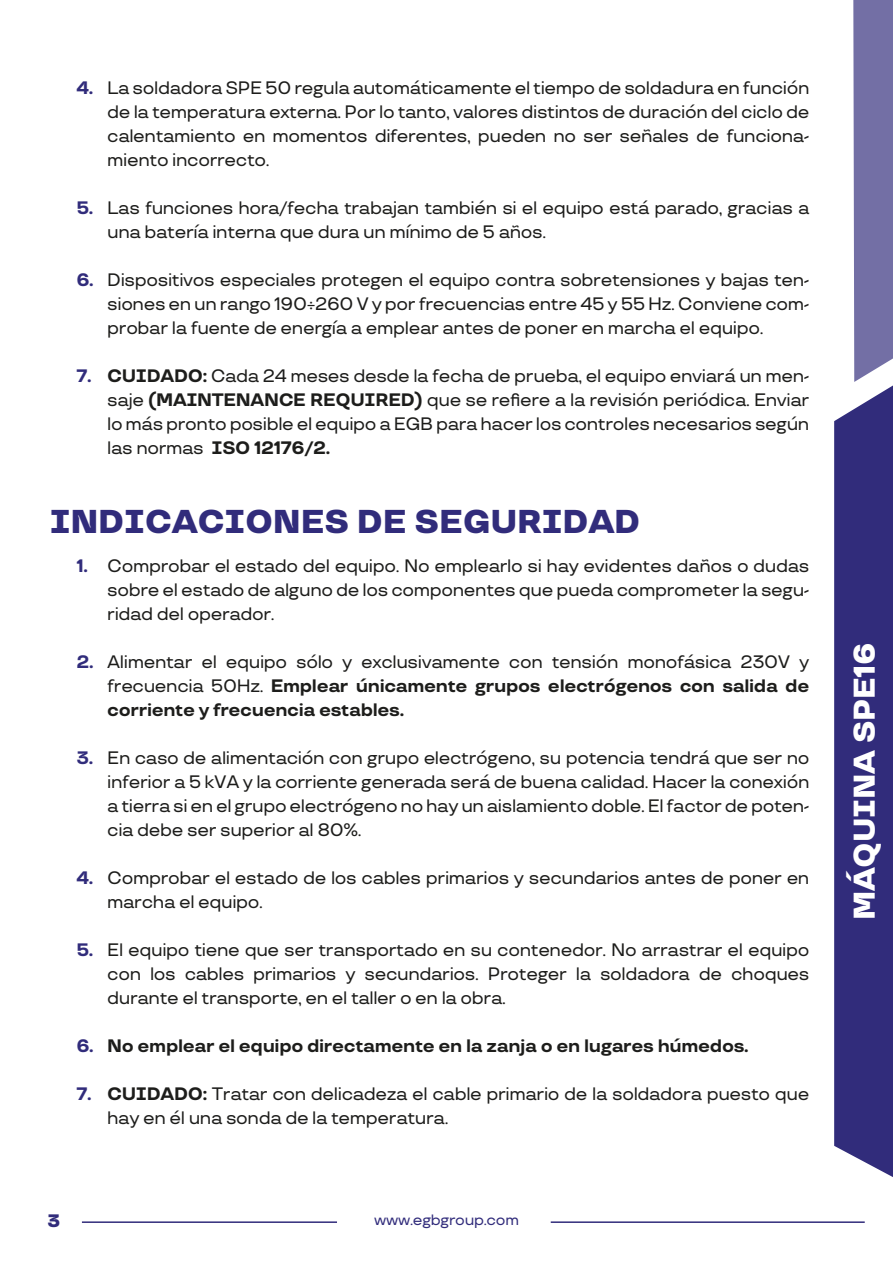
<style>
.page{position:relative;width:893px;height:1263px;background:#fff}
.page>*{position:absolute;margin:0;border:0;box-sizing:border-box;transform-origin:0 0}
.t1{font:800 33px "TT Travels";letter-spacing:-.01em;color:#312c7b}
.t2{font:800 30px "TT Travels";letter-spacing:-.01em;color:#fff}
.t3{font:500 18px/24px "TT Travels";letter-spacing:-.02em;color:#1d1d1b;text-align:justify}
.t4{font:700 18px "TT Travels";letter-spacing:-.02em;color:#1d1d1b}
.t5{font:700 18px "TT Travels";color:#312c7b}
.t6{font:800 18px "TT Travels";color:#312c7b}
.t7{font:500 15px "TT Travels";letter-spacing:-.02em;color:#312c7b}
.s1{font-weight:700}
</style>
<div class="page">
<hr style="left:82px;top:1221px;width:255px;height:2px;background:#312c7b">
<hr style="left:551px;top:1221px;width:314px;height:2px;background:#312c7b">
<div style="left:834px;top:385px;width:59px;height:792px;background:#312c7b"></div>
<div style="left:853px;top:0;width:40px;height:382px;background:#736fa5"></div>
<p class="t5" style="left:76px;top:77px;width:18px">4.</p>
<p class="t5" style="left:76px;top:197px;width:19px">5.</p>
<p class="t5" style="left:76px;top:269px;width:19px">6.</p>
<p class="t5" style="left:76px;top:365px;width:17px">7.</p>
<p class="t3" style="left:107px;top:76px;width:704px">La soldadora SPE 50 regula automáticamente el tiempo de soldadura en función de la temperatura externa. Por lo tanto, valores distintos de duración del ciclo de calentamiento en momentos diferentes, pueden no ser señales de funciona&shy;miento incorrecto.</p>
<p class="t3" style="left:107px;top:196px;width:704px">Las funciones hora/fecha trabajan también si el equipo está parado, gracias a una batería interna que dura un mínimo de 5 años.</p>
<p class="t3" style="left:107px;top:268px;width:704px">Dispositivos especiales protegen el equipo contra sobretensiones y bajas ten&shy;siones en un rango 190÷260 V y por frecuencias entre 45 y 55 Hz. Conviene com&shy;probar la fuente de energía a emplear antes de poner en marcha el equipo.</p>
<p class="t3" style="left:107px;top:364px;width:704px"><span class="s1">CUIDADO:</span> Cada 24 meses desde la fecha de prueba, el equipo enviará un men&shy;saje <span class="s1">(MAINTENANCE REQUIRED)</span> que se refiere a la revisión periódica. Enviar lo más pronto posible el equipo a EGB para hacer los controles necesarios según las normas <span class="s1">ISO 12176/2.</span></p>
<h1 class="t1" style="left:50px;top:502px;width:592px">INDICACIONES DE SEGURIDAD</h1>
<p class="t5" style="left:76px;top:555px;width:13px">1.</p>
<p class="t5" style="left:76px;top:651px;width:19px">2.</p>
<p class="t5" style="left:76px;top:747px;width:18px">3.</p>
<p class="t5" style="left:76px;top:867px;width:18px">4.</p>
<p class="t5" style="left:76px;top:939px;width:19px">5.</p>
<p class="t5" style="left:76px;top:1035px;width:19px">6.</p>
<p class="t5" style="left:76px;top:1083px;width:17px">7.</p>
<p class="t3" style="left:107px;top:554px;width:704px">Comprobar el estado del equipo. No emplearlo si hay evidentes daños o dudas sobre el estado de alguno de los componentes que pueda comprometer la segu&shy;ridad del operador.</p>
<p class="t3" style="left:107px;top:650px;width:704px">Alimentar el equipo sólo y exclusivamente con tensión monofásica 230V y frecuencia 50Hz. <span class="s1">Emplear únicamente grupos electrógenos con salida de corriente y frecuencia estables.</span></p>
<p class="t3" style="left:107px;top:746px;width:704px">En caso de alimentación con grupo electrógeno, su potencia tendrá que ser no inferior a 5 kVA y la corriente generada será de buena calidad. Hacer la conexión a tierra si en el grupo electrógeno no hay un aislamiento doble. El factor de poten&shy;cia debe ser superior al 80%.</p>
<p class="t3" style="left:107px;top:866px;width:704px">Comprobar el estado de los cables primarios y secundarios antes de poner en marcha el equipo.</p>
<p class="t3" style="left:107px;top:938px;width:704px">El equipo tiene que ser transportado en su contenedor. No arrastrar el equipo con los cables primarios y secundarios. Proteger la soldadora de choques durante el transporte, en el taller o en la obra.</p>
<p class="t4" style="left:107px;top:1035px;width:643px">No emplear el equipo directamente en la zanja o en lugares húmedos.</p>
<p class="t3" style="left:107px;top:1082px;width:704px"><span class="s1">CUIDADO:</span> Tratar con delicadeza el cable primario de la soldadora puesto que hay en él una sonda de la temperatura.</p>
<p class="t6" style="left:47px;top:1209px;width:14px">3</p>
<p class="t7" style="left:374px;top:1211px;width:146px">www.egbgroup.com</p>
<h2 class="t2" style="left:846px;top:920px;width:280px;rotate:-90deg">MÁQUINA SPE16</h2>
</div>
